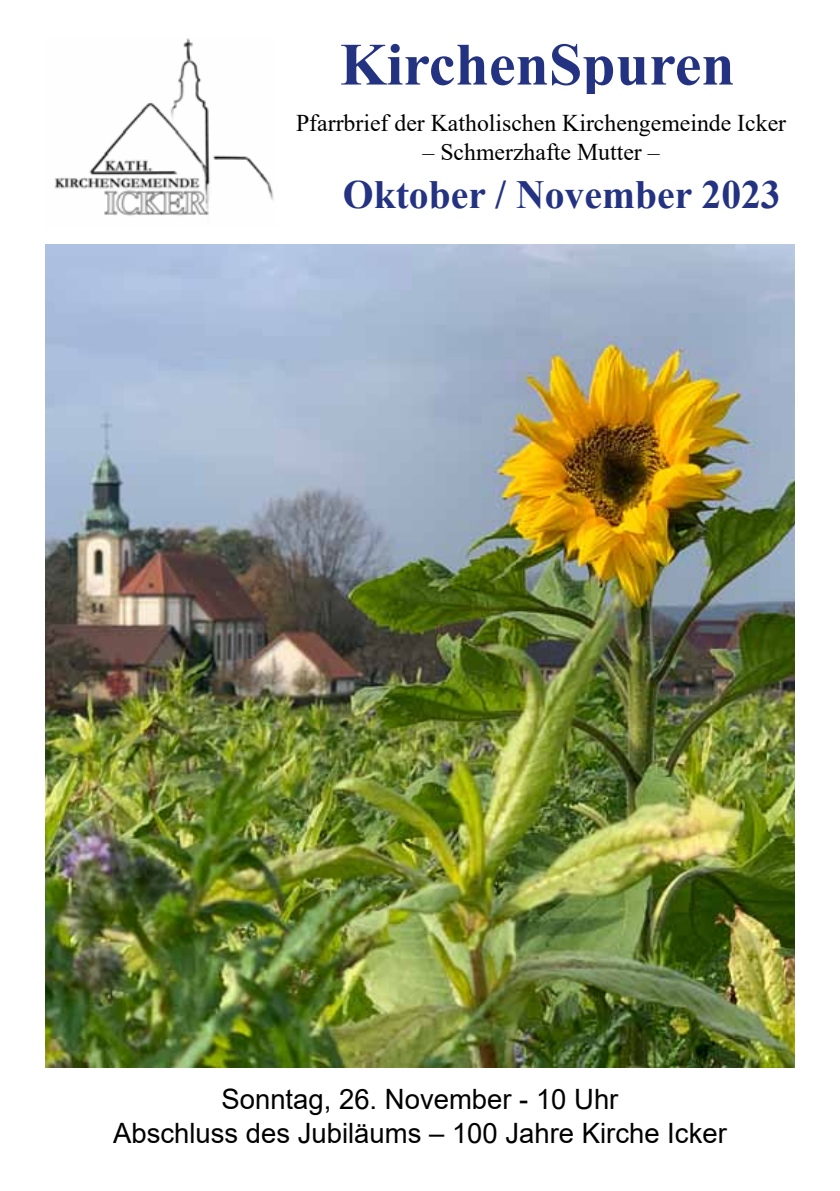
<style>
.page{position:relative;width:840px;height:1191px;background:#fff}
.page>*{position:absolute;margin:0;border:0;box-sizing:border-box;transform-origin:0 0}
.t1{font:700 60px "Times New Roman";color:#243282}
.t2{font:700 40px "Times New Roman";color:#243282}
.t3{font:28px/33.6px "Arial";color:#000;text-align:center}
.t4{font:24px "Times New Roman";color:#000}
</style>
<div class="page">
<img style="left:55px;top:38px;width:219px;height:178px">
<img style="left:45px;top:244px;width:749px;height:823px">
<h1 class="t1" style="left:339px;top:21px;width:396px">KirchenSpuren</h1>
<p class="t4" style="left:296px;top:106px;width:491px">Pfarrbrief der Katholischen Kirchengemeinde Icker</p>
<p class="t4" style="left:422px;top:135px;width:238px">– Schmerzhafte Mutter –</p>
<h2 class="t2" style="left:343px;top:166px;width:439px">Oktober / November 2023</h2>
<p class="t3" style="left:113px;top:1082px;width:615px">Sonntag, 26. November - 10 Uhr<br>Abschluss des Jubiläums – 100 Jahre Kirche Icker</p>
</div>
